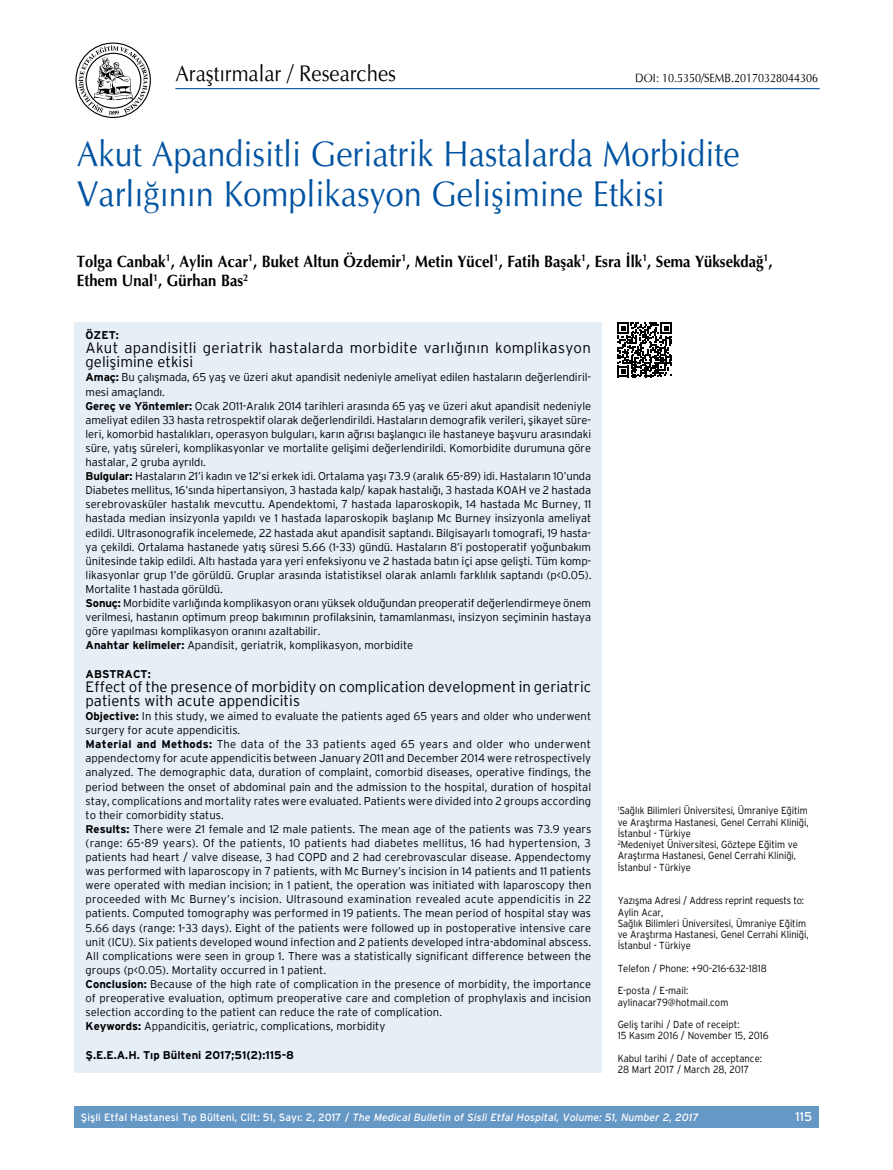
<style>
.page{position:relative;width:893px;height:1170px;background:#fff}
.page>*{position:absolute;margin:0;border:0;box-sizing:border-box;transform-origin:0 0}
.t1{font:36px/40.5px "Optima";color:#0053a1;scale:.9 1}
.t2{font:22.5px "Optima";color:#000;scale:.9 1}
.t3{font:700 16.5px/19.8px "Optima";color:#000;scale:.9 1}
.t4{font:300 15px/14.1px "Interstate";color:#000}
.t5{font:300 15px/14.1px "Interstate";letter-spacing:.02em;color:#000}
.t6{font:12.75px "Interstate";color:#fff}
.t7{font:12px "Optima";color:#000;scale:.9 1}
.t8{font:300 11.25px/14.1px "Interstate";color:#000}
.t9{font:700 11.25px "Interstate";color:#000}
.t10{font:italic 10.5px "Interstate";color:#fff}
.t11{font:300 10.2px/11.2px "Interstate";letter-spacing:-.01em;color:#000;scale:.93 1}
.s1{font-weight:700}
.s2{font-style:normal}
</style>
<div class="page">
<div style="left:74px;top:1106px;width:745px;height:21px;background:#6698c6"></div>
<hr style="left:175px;top:88px;width:645px;height:1px;background:#0053a1">
<div style="left:75px;top:43px;width:76px;height:75px;border:1px solid #000;border-radius:50%"></div>
<svg style="left:78px;top:45px;width:70px;height:70px"></svg>
<div style="left:74px;top:322px;width:528px;height:751px;background:#e6eef6"></div>
<svg style="left:617px;top:322px;width:55px;height:55px"></svg>
<h2 class="t2" style="left:175px;top:60px;width:247px">Araştırmalar / Researches</h2>
<p class="t7" style="left:635px;top:71px;width:205px">DOI: 10.5350/SEMB.20170328044306</p>
<h1 class="t1" style="left:77px;top:133px;width:738px">Akut Apandisitli Geriatrik Hastalarda Morbidite<br>Varlığının Komplikasyon Gelişimine Etkisi</h1>
<h3 class="t3" style="left:77px;top:251px;width:774px">Tolga Canbak<sup>1</sup>, Aylin Acar<sup>1</sup>, Buket Altun Özdemir<sup>1</sup>, Metin Yücel<sup>1</sup>, Fatih Başak<sup>1</sup>, Esra İlk<sup>1</sup>, Sema Yüksekdağ<sup>1</sup>,<br>Ethem Unal<sup>1</sup>, Gürhan Bas<sup>2</sup></h3>
<p class="t9" style="left:86px;top:328px;width:35px">ÖZET:</p>
<h3 class="t5" style="left:86px;top:340px;width:507px">Akut apandisitli geriatrik hastalarda morbidite varlığının komplikasyon gelişimine etkisi</h3>
<p class="t8" style="left:86px;top:370px;width:507px"><span class="s1">Amaç:</span> Bu çalışmada, 65 yaş ve üzeri akut apandisit nedeniyle ameliyat edilen hastaların değerlendiril&shy;mesi amaçlandı.<br><span class="s1">Gereç ve Yöntemler:</span> Ocak 2011-Aralık 2014 tarihleri arasında 65 yaş ve üzeri akut apandisit nedeniyle ameliyat edilen 33 hasta retrospektif olarak değerlendirildi. Hastaların demografik verileri, şikayet süre&shy;leri, komorbid hastalıkları, operasyon bulguları, karın ağrısı başlangıcı ile hastaneye başvuru arasındaki süre, yatış süreleri, komplikasyonlar ve mortalite gelişimi değerlendirildi. Komorbidite durumuna göre hastalar, 2 gruba ayrıldı.<br><span class="s1">Bulgular:</span> Hastaların 21’i kadın ve 12’si erkek idi. Ortalama yaşı 73.9 (aralık 65-89) idi. Hastaların 10’unda Diabetes mellitus, 16’sında hipertansiyon, 3 hastada kalp/ kapak hastalığı, 3 hastada KOAH ve 2 hastada serebrovasküler hastalık mevcuttu. Apendektomi, 7 hastada laparoskopik, 14 hastada Mc Burney, 11 hastada median insizyonla yapıldı ve 1 hastada laparoskopik başlanıp Mc Burney insizyonla ameliyat edildi. Ultrasonografik incelemede, 22 hastada akut apandisit saptandı. Bilgisayarlı tomografi, 19 hasta&shy;ya çekildi. Ortalama hastanede yatış süresi 5.66 (1-33) gündü. Hastaların 8’i postoperatif yoğunbakım ünitesinde takip edildi. Altı hastada yara yeri enfeksiyonu ve 2 hastada batın içi apse gelişti. Tüm komp&shy;likasyonlar grup 1’de görüldü. Gruplar arasında istatistiksel olarak anlamlı farklılık saptandı (p&lt;0.05).<br>Mortalite 1 hastada görüldü.<br><span class="s1">Sonuç:</span> Morbidite varlığında komplikasyon oranı yüksek olduğundan preoperatif değerlendirmeye önem verilmesi, hastanın optimum preop bakımının profilaksinin, tamamlanması, insizyon seçiminin hastaya göre yapılması komplikasyon oranını azaltabilir.<br><span class="s1">Anahtar kelimeler:</span> Apandisit, geriatrik, komplikasyon, morbidite</p>
<p class="t9" style="left:86px;top:667px;width:67px">ABSTRACT:</p>
<h3 class="t4" style="left:86px;top:679px;width:507px">Effect of the presence of morbidity on complication development in geriatric patients with acute appendicitis</h3>
<p class="t8" style="left:86px;top:708px;width:507px"><span class="s1">Objective:</span> In this study, we aimed to evaluate the patients aged 65 years and older who underwent surgery for acute appendicitis.<br><span class="s1">Material and Methods:</span> The data of the 33 patients aged 65 years and older who underwent appendectomy for acute appendicitis between January 2011 and December 2014 were retrospectively analyzed. The demographic data, duration of complaint, comorbid diseases, operative findings, the period between the onset of abdominal pain and the admission to the hospital, duration of hospital stay, complications and mortality rates were evaluated. Patients were divided into 2 groups according to their comorbidity status.<br><span class="s1">Results:</span> There were 21 female and 12 male patients. The mean age of the patients was 73.9 years (range: 65-89 years). Of the patients, 10 patients had diabetes mellitus, 16 had hypertension, 3 patients had heart / valve disease, 3 had COPD and 2 had cerebrovascular disease. Appendectomy was performed with laparoscopy in 7 patients, with Mc Burney’s incision in 14 patients and 11 patients were operated with median incision; in 1 patient, the operation was initiated with laparoscopy then proceeded with Mc Burney’s incision. Ultrasound examination revealed acute appendicitis in 22 patients. Computed tomography was performed in 19 patients. The mean period of hospital stay was 5.66 days (range: 1-33 days). Eight of the patients were followed up in postoperative intensive care unit (ICU). Six patients developed wound infection and 2 patients developed intra-abdominal abscess.<br>All complications were seen in group 1. There was a statistically significant difference between the groups (p&lt;0.05). Mortality occurred in 1 patient.<br><span class="s1">Conclusion:</span> Because of the high rate of complication in the presence of morbidity, the importance of preoperative evaluation, optimum preoperative care and completion of prophylaxis and incision selection according to the patient can reduce the rate of complication.<br><span class="s1">Keywords:</span> Appandicitis, geriatric, complications, morbidity</p>
<p class="t9" style="left:86px;top:1047px;width:210px">Ş.E.E.A.H. Tıp Bülteni 2017;51(2):115-8</p>
<p class="t11" style="left:618px;top:804px;width:207px"><sup>1</sup>Sağlık Bilimleri Üniversitesi, Ümraniye Eğitim ve Araştırma Hastanesi, Genel Cerrahi Kliniği, İstanbul - Türkiye<br><sup>2</sup>Medeniyet Üniversitesi, Göztepe Eğitim ve Araştırma Hastanesi, Genel Cerrahi Kliniği, İstanbul - Türkiye</p>
<p class="t11" style="left:618px;top:894px;width:207px">Yazışma Adresi / Address reprint requests to:<br>Aylin Acar,<br>Sağlık Bilimleri Üniversitesi, Ümraniye Eğitim ve Araştırma Hastanesi, Genel Cerrahi Kliniği, İstanbul - Türkiye</p>
<p class="t11" style="left:618px;top:962px;width:162px">Telefon / Phone: +90-216-632-1818</p>
<p class="t11" style="left:618px;top:984px;width:121px">E-posta / E-mail: aylinacar79@hotmail.com</p>
<p class="t11" style="left:618px;top:1018px;width:164px">Geliş tarihi / Date of receipt:<br>15 Kasım 2016 / November 15, 2016</p>
<p class="t11" style="left:618px;top:1052px;width:157px">Kabul tarihi / Date of acceptance:<br>28 Mart 2017 / March 28, 2017</p>
<p class="t10" style="left:81px;top:1110px;width:619px"><span class="s2">Şişli Etfal Hastanesi T›p Bülteni, Cilt: 51, Say›: 2, 2017 /</span> The Medical Bulletin of Sisli Etfal Hospital, Volume: 51, Number 2, 2017</p>
<p class="t6" style="left:795px;top:1108px;width:18px">115</p>
</div>
